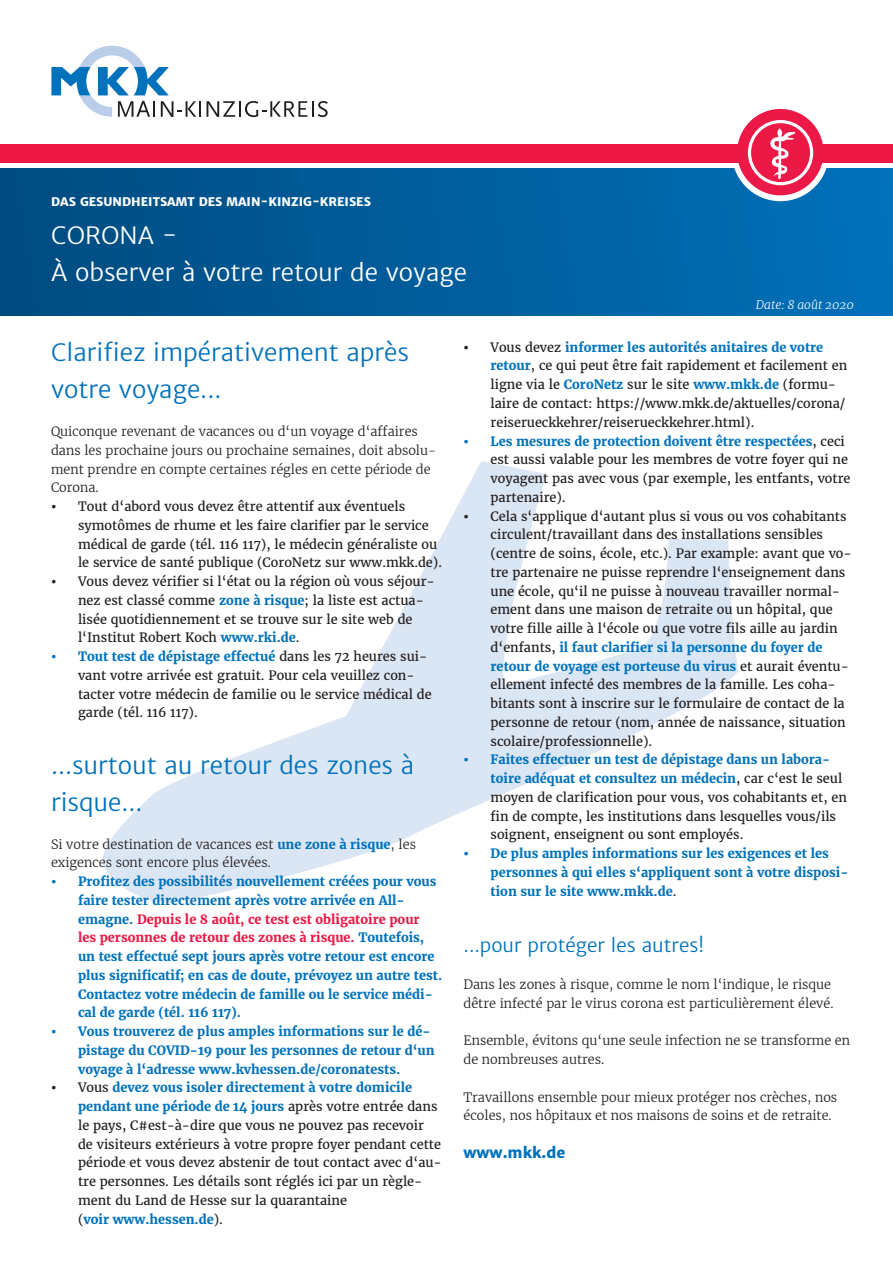
<style>
.page{position:relative;width:893px;height:1263px;background:#fff}
.page>*{position:absolute;margin:0;border:0;box-sizing:border-box;transform-origin:0 0}
.t1{font:300 24px/37.5px "Merriweather Sans";color:#0072bc}
.t2{font:300 24px/37.5px "Merriweather Sans";color:#fff}
.t3{font:300 18.75px "Merriweather Sans";color:#0072bc}
.t4{font:800 15px "Merriweather Sans";color:#0072bc}
.t5{font:12.75px/18.8px "Merriweather";color:#231f20}
.t6{font:700 12.75px/18.8px "Merriweather";color:#0072bc}
.t7{font:300 12.75px/18.8px "Merriweather";color:#231f20}
.t8{font:800 12px "Merriweather Sans";color:#fff}
.t9{font:italic 300 12px "Merriweather";color:#fff}
.s1{font-weight:900}
.s2{font-weight:700;color:#0072bc}
.s3{font-weight:900;color:#0072bc}
.s4{color:#ed1845}
.s5{font-weight:400;color:#231f20}
</style>
<div class="page">
<div style="left:0;top:169px;width:893px;height:147px;background:linear-gradient(to right,#004b80,#0070b9)"></div>
<svg style="left:51px;top:46px;width:277px;height:71px"></svg>
<div style="left:732px;top:104px;width:97px;height:97px;background:#fff;border-radius:50%"></div>
<div style="left:0;top:144px;width:893px;height:19px;background:#ed1845"></div>
<svg style="left:737px;top:109px;width:86px;height:86px"></svg>
<svg style="left:102px;top:461px;width:636px;height:442px"></svg>
<p class="t8" style="left:51px;top:194px;width:321px">DAS GESUNDHEITSAMT DES MAIN-KINZIG-KREISES</p>
<h1 class="t2" style="left:51px;top:216px;width:417px">CORONA -<br>À observer à votre retour de voyage</h1>
<p class="t9" style="left:756px;top:297px;width:100px">Date: 8 août 2020</p>
<h1 class="t1" style="left:51px;top:333px;width:359px">Clarifiez impérativement après votre voyage...</h1>
<p class="t7" style="left:51px;top:422px;width:386px">Quiconque revenant de vacances ou d‘un voyage d‘affaires dans les prochaine jours ou prochaine semaines, doit absolu&shy;ment prendre en compte certaines régles en cette période de Corona.</p>
<p class="t5" style="left:78px;top:497px;width:366px;text-indent:-27px"><span class="s1">•</span> Tout d‘abord vous devez être attentif aux éventuels symotômes de rhume et les faire clarifier par le service médical de garde (tél. 116 117), le médecin généraliste ou le service de santé publique (CoroNetz sur www.mkk.de).</p>
<p class="t5" style="left:78px;top:572px;width:358px;text-indent:-27px"><span class="s1">•</span> Vous devez vérifier si l‘état ou la région où vous séjour&shy;nez est classé comme <span class="s2">zone à risque</span>; la liste est actua&shy;lisée quotidiennement et se trouve sur le site web de l‘Institut Robert Koch <span class="s2">www.rki.de</span>.</p>
<p class="t5" style="left:78px;top:647px;width:355px;text-indent:-27px"><span class="s3">•</span> <span class="s2">Tout test de dépistage effectué</span> dans les 72 heures sui&shy;vant votre arrivée est gratuit. Pour cela veuillez con&shy;tacter votre médecin de familie ou le service médical de garde (tél. 116 117).</p>
<h1 class="t1" style="left:51px;top:746px;width:365px">...surtout au retour des zones à risque...</h1>
<p class="t7" style="left:51px;top:834px;width:366px">Si votre destination de vacances est <span class="s2">une zone à risque</span>, les exigences sont encore plus élevées.</p>
<p class="t6" style="left:78px;top:872px;width:366px;text-indent:-27px"><span class="s1">•</span> Profitez des possibilités nouvellement créées pour vous faire tester directement après votre arrivée en All&shy;emagne. <span class="s4">Depuis le 8 août, ce test est obligatoire pour<br>les personnes de retour des zones à risque.</span> Toutefois, un test effectué sept jours après votre retour est encore plus significatif; en cas de doute, prévoyez un autre test.<br>Contactez votre médecin de famille ou le service médi&shy;cal de garde (tél. 116 117).</p>
<p class="t6" style="left:78px;top:1022px;width:358px;text-indent:-27px"><span class="s1">•</span> Vous trouverez de plus amples informations sur le dé&shy;pistage du COVID-19 pour les personnes de retour d‘un voyage à l‘adresse www.kvhessen.de/coronatests.</p>
<p class="t5" style="left:78px;top:1078px;width:365px;text-indent:-27px"><span class="s1">•</span> Vous <span class="s2">devez vous isoler directement à votre domicile pendant une période de 14 jours</span> après votre entrée dans le pays, C#est-à-dire que vous ne pouvez pas recevoir de visiteurs extérieurs à votre propre foyer pendant cette période et vous devez abstenir de tout contact avec d‘au&shy;tre personnes. Les détails sont réglés ici par un règle&shy;ment du Land de Hesse sur la quarantaine<br>(<span class="s2">voir www.hessen.de</span>).</p>
<p class="t5" style="left:491px;top:338px;width:358px;text-indent:-27px"><span class="s1">•</span> Vous devez <span class="s2">informer les autorités anitaires de votre retour</span>, ce qui peut être fait rapidement et facilement en ligne via le <span class="s2">CoroNetz</span> sur le site <span class="s2">www.mkk.de</span> (formu&shy;laire de contact: https://www.mkk.de/aktuelles/corona/ reiserueckkehrer/reiserueckkehrer.html).</p>
<p class="t5" style="left:491px;top:432px;width:361px;text-indent:-27px"><span class="s3">•</span> <span class="s2">Les mesures de protection doivent être respectées</span>, ceci est aussi valable pour les membres de votre foyer qui ne voyagent pas avec vous (par exemple, les entfants, votre partenaire).</p>
<p class="t5" style="left:491px;top:507px;width:363px;text-indent:-27px"><span class="s1">•</span> Cela s‘applique d‘autant plus si vous ou vos cohabitants circulent/travaillant dans des installations sensibles (centre de soins, école, etc.). Par example: avant que vo&shy;tre partenaire ne puisse reprendre l‘enseignement dans une école, qu‘il ne puisse à nouveau travailler normal&shy;ement dans une maison de retraite ou un hôpital, que votre fille aille à l‘école ou que votre fils aille au jardin d‘enfants, <span class="s2">il faut clarifier si la personne du foyer de retour de voyage est porteuse du virus</span> et aurait éventu&shy;ellement infecté des membres de la famille. Les coha&shy;bitants sont à inscrire sur le formulaire de contact de la personne de retour (nom, année de naissance, situation scolaire/professionnelle).</p>
<p class="t5" style="left:491px;top:750px;width:358px;text-indent:-27px"><span class="s3">•</span> <span class="s2">Faites effectuer un test de dépistage dans un labora&shy;toire adéquat et consultez un médecin</span>, car c‘est le seul moyen de clarification pour vous, vos cohabitants et, en fin de compte, les institutions dans lesquelles vous/ils soignent, enseignent ou sont employés.</p>
<p class="t6" style="left:491px;top:844px;width:359px;text-indent:-27px"><span class="s1">•</span> De plus amples informations sur les exigences et les personnes à qui elles s‘appliquent sont à votre disposi&shy;tion sur le site www.mkk.de<span class="s5">.</span></p>
<h2 class="t3" style="left:463px;top:933px;width:242px">...pour protéger les autres!</h2>
<p class="t7" style="left:463px;top:975px;width:371px">Dans les zones à risque, comme le nom l‘indique, le risque dêtre infecté par le virus corona est particulièrement élevé.</p>
<p class="t7" style="left:463px;top:1031px;width:388px">Ensemble, évitons qu‘une seule infection ne se transforme en de nombreuses autres.</p>
<p class="t7" style="left:463px;top:1087px;width:375px">Travaillons ensemble pour mieux protéger nos crèches, nos écoles, nos hôpitaux et nos maisons de soins et de retraite.</p>
<p class="t4" style="left:463px;top:1143px;width:104px">www.mkk.de</p>
</div>
